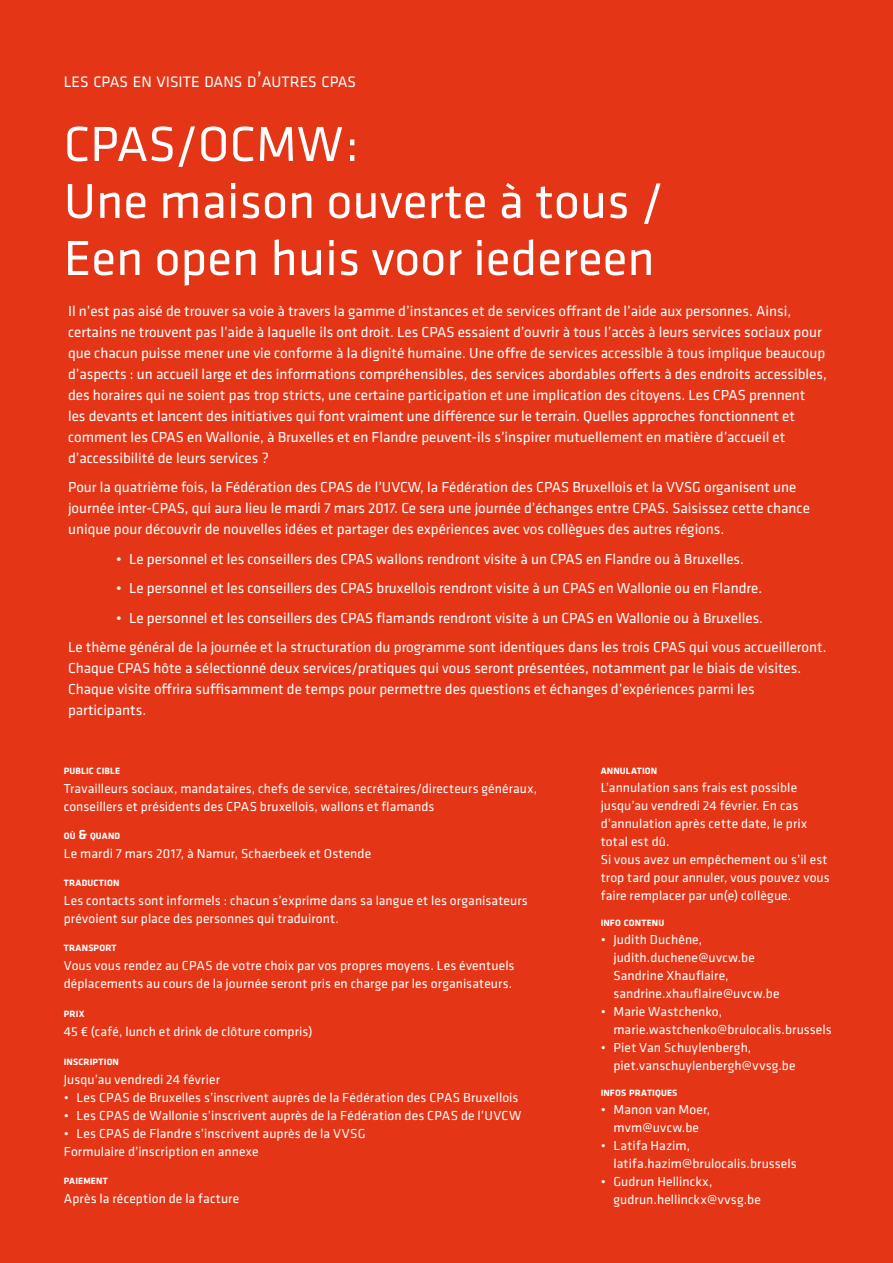
<style>
.page{position:relative;width:893px;height:1263px;background:#e53517}
.page>*{position:absolute;margin:0;border:0;box-sizing:border-box;transform-origin:0 0}
.t1{font:51px/57px "Klavika Basic";letter-spacing:.005em;color:#fff}
.t2{font:15.75px "Klavika Basic";color:#fff}
.t3{font:15px/21px "Klavika Basic";color:#fff}
.t4{font:13.5px/18px "Klavika Basic";letter-spacing:.005em;color:#fff}
.t5{font:700 9.45px "Klavika Basic";letter-spacing:.015em;color:#fff}
.s1{font-size:22.5px}
.s2{font-size:13.5px}
.s3{font-weight:300}
</style>
<div class="page">
<p class="t2" style="left:64px;top:71px;width:294px">LES CPAS EN VISITE DANS D<span class="s1">’</span>AUTRES CPAS</p>
<h1 class="t1" style="left:64px;top:114px;width:601px">CPAS/OCMW:<br>Une maison ouverte à tous /<br>Een open huis voor iedereen</h1>
<p class="t3" style="left:68px;top:300px;width:760px">Il n’est pas aisé de trouver sa voie à travers la gamme d’instances et de services offrant de l’aide aux personnes. Ainsi, certains ne trouvent pas l’aide à laquelle ils ont droit. Les CPAS essaient d’ouvrir à tous l’accès à leurs services sociaux pour que chacun puisse mener une vie conforme à la dignité humaine. Une offre de services accessible à tous implique beaucoup d’aspects : un accueil large et des informations compréhensibles, des services abordables offerts à des endroits accessibles, des horaires qui ne soient pas trop stricts, une certaine participation et une implication des citoyens. Les CPAS prennent<br>les devants et lancent des initiatives qui font vraiment une différence sur le terrain. Quelles approches fonctionnent et comment les CPAS en Wallonie, à Bruxelles et en Flandre peuvent-ils s’inspirer mutuellement en matière d’accueil et d’accessibilité de leurs services ?</p>
<p class="t3" style="left:68px;top:476px;width:743px">Pour la quatrième fois, la Fédération des CPAS de l’UVCW, la Fédération des CPAS Bruxellois et la VVSG organisent une journée inter-CPAS, qui aura lieu le mardi 7 mars 2017. Ce sera une journée d’échanges entre CPAS. Saisissez cette chance unique pour découvrir de nouvelles idées et partager des expériences avec vos collègues des autres régions.</p>
<p class="t3" style="left:116px;top:548px;width:629px">• Le personnel et les conseillers des CPAS wallons rendront visite à un CPAS en Flandre ou à Bruxelles.</p>
<p class="t3" style="left:116px;top:577px;width:647px">• Le personnel et les conseillers des CPAS bruxellois rendront visite à un CPAS en Wallonie ou en Flandre.</p>
<p class="t3" style="left:68px;top:603px;width:760px;line-height:29.5px;text-indent:48px">• Le personnel et les conseillers des CPAS flamands rendront visite à un CPAS en Wallonie ou à Bruxelles.<br>Le thème général de la journée et la structuration du programme sont identiques dans les trois CPAS qui vous accueilleront.</p>
<p class="t3" style="left:68px;top:657px;width:735px">Chaque CPAS hôte a sélectionné deux services/pratiques qui vous seront présentées, notamment par le biais de visites.<br>Chaque visite offrira suffisamment de temps pour permettre des questions et échanges d’expériences parmi les participants.</p>
<p class="t5" style="left:64px;top:764px;width:58px">PUBLIC CIBLE</p>
<p class="t4" style="left:64px;top:779px;width:475px">Travailleurs sociaux, mandataires, chefs de service, secrétaires/directeurs généraux, conseillers et présidents des CPAS bruxellois, wallons et flamands</p>
<p class="t5" style="left:64px;top:829px;width:58px">OÙ <span class="s2">&amp;</span> QUAND</p>
<p class="t4" style="left:64px;top:844px;width:309px">Le mardi 7 mars 2017, à Namur, Schaerbeek et Ostende</p>
<p class="t5" style="left:64px;top:876px;width:57px">TRADUCTION</p>
<p class="t4" style="left:64px;top:891px;width:466px">Les contacts sont informels : chacun s’exprime dans sa langue et les organisateurs prévoient sur place des personnes qui traduiront.</p>
<p class="t5" style="left:64px;top:941px;width:54px">TRANSPORT</p>
<p class="t4" style="left:64px;top:956px;width:452px">Vous vous rendez au CPAS de votre choix par vos propres moyens. Les éventuels déplacements au cours de la journée seront pris en charge par les organisateurs.</p>
<p class="t5" style="left:64px;top:1007px;width:22px">PRIX</p>
<p class="t4" style="left:64px;top:1022px;width:250px">45 € (café, lunch et drink de clôture compris)</p>
<p class="t5" style="left:64px;top:1055px;width:57px">INSCRIPTION</p>
<p class="t4" style="left:64px;top:1070px;width:158px">Jusqu’au vendredi 24 février</p>
<p class="t4" style="left:64px;top:1088px;width:456px"><span class="s3">•</span> Les CPAS de Bruxelles s’inscrivent auprès de la Fédération des CPAS Bruxellois</p>
<p class="t4" style="left:64px;top:1106px;width:459px"><span class="s3">•</span> Les CPAS de Wallonie s’inscrivent auprès de la Fédération des CPAS de l’UVCW</p>
<p class="t4" style="left:64px;top:1124px;width:303px"><span class="s3">•</span> Les CPAS de Flandre s’inscrivent auprès de la VVSG<br>Formulaire d’inscription en annexe</p>
<p class="t5" style="left:64px;top:1174px;width:46px">PAIEMENT</p>
<p class="t4" style="left:64px;top:1189px;width:177px">Après la réception de la facture</p>
<p class="t5" style="left:601px;top:764px;width:58px">ANNULATION</p>
<p class="t4" style="left:601px;top:778px;width:230px">L’annulation sans frais est possible jusqu’au vendredi 24 février. En cas d’annulation après cette date, le prix total est dû.<br>Si vous avez un empêchement ou s’il est trop tard pour annuler, vous pouvez vous faire remplacer par un(e) collègue.</p>
<p class="t5" style="left:601px;top:916px;width:65px">INFO CONTENU</p>
<p class="t4" style="left:613px;top:930px;width:168px;text-indent:-13px"><span class="s3">•</span> Judith Duchêne, judith.duchene@uvcw.be<br>Sandrine Xhauflaire, sandrine.xhauflaire@uvcw.be</p>
<p class="t4" style="left:613px;top:1002px;width:220px;text-indent:-13px"><span class="s3">•</span> Marie Wastchenko, marie.wastchenko@brulocalis.brussels</p>
<p class="t4" style="left:613px;top:1038px;width:184px;text-indent:-13px"><span class="s3">•</span> Piet Van Schuylenbergh, piet.vanschuylenbergh@vvsg.be</p>
<p class="t5" style="left:601px;top:1086px;width:78px">INFOS PRATIQUES</p>
<p class="t4" style="left:601px;top:1100px;width:111px;text-align:center"><span class="s3">•</span> Manon van Moer, mvm@uvcw.be</p>
<p class="t4" style="left:613px;top:1136px;width:185px;text-indent:-13px"><span class="s3">•</span> Latifa Hazim, latifa.hazim@brulocalis.brussels</p>
<p class="t4" style="left:613px;top:1172px;width:149px;text-indent:-13px"><span class="s3">•</span> Gudrun Hellinckx, gudrun.hellinckx@vvsg.be</p>
</div>
